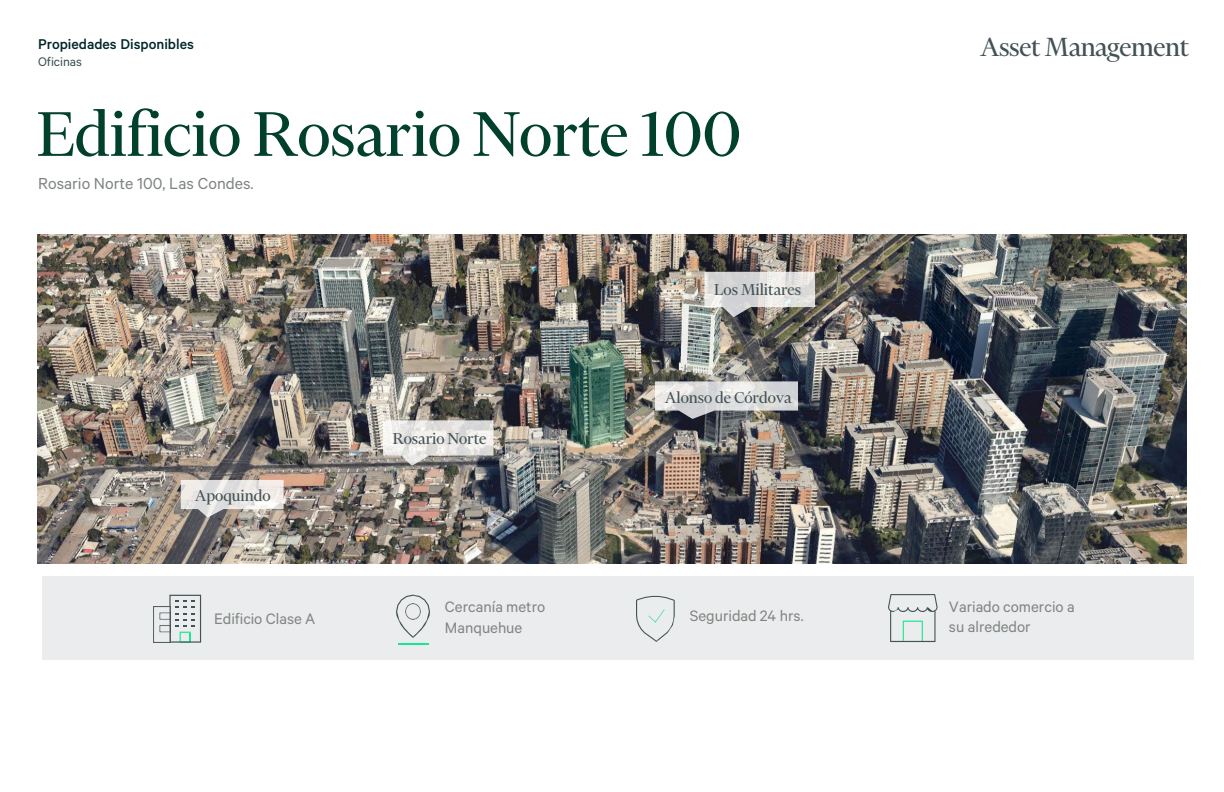
<style>
.page{position:relative;width:1224px;height:792px;background:#fff}
.page>*{position:absolute;margin:0;border:0;box-sizing:border-box;transform-origin:0 0}
.t1{font:72px "Financier Display";color:#00402d}
.t2{font:30px "Financier Display";letter-spacing:-.01em;color:#435254}
.t3{font:18px "Financier Display";color:#435255}
.t4{font:18px "Calibre";color:#7f8480}
.t5{font:17px/20.4px "Calibre";color:#808580}
.t6{font:500 16px "Calibre";color:#00262b}
.t7{font:14px "Calibre";color:#3c4e51}
</style>
<div class="page">
<div style="left:42px;top:576px;width:1152px;height:84px;background:#eaeced"></div>
<svg style="left:396px;top:595px;width:34px;height:43px"></svg>
<img style="left:405px;top:604px;width:16px;height:16px">
<hr style="left:398px;top:644px;width:30px;height:1px;background:#16e88f">
<svg style="left:888px;top:594px;width:50px;height:48px"></svg>
<img style="left:37px;top:234px;width:1150px;height:330px">
<img style="left:570px;top:335px;width:63px;height:113px">
<svg style="left:655px;top:381px;width:143px;height:38px;background:#bebfbf"></svg>
<svg style="left:383px;top:420px;width:110px;height:46px"></svg>
<svg style="left:704px;top:272px;width:111px;height:45px;background:#cac9c6"></svg>
<svg style="left:181px;top:480px;width:103px;height:37px;background:#dad6d3"></svg>
<svg style="left:636px;top:596px;width:39px;height:46px"></svg>
<img style="left:648px;top:609px;width:17px;height:14px">
<img style="left:153px;top:607px;width:16px;height:36px">
<svg style="left:169px;top:595px;width:32px;height:48px"></svg>
<p class="t6" style="left:38px;top:34px;width:157px">Propiedades Disponibles</p>
<p class="t7" style="left:38px;top:54px;width:45px">Oficinas</p>
<p class="t1" style="left:37px;top:97px;width:706px">Edificio Rosario Norte 100</p>
<p class="t4" style="left:38px;top:173px;width:217px">Rosario Norte 100, Las Condes.</p>
<p class="t3" style="left:714px;top:281px;width:88px">Los Militares</p>
<p class="t3" style="left:195px;top:486px;width:77px">Apoquindo</p>
<p class="t3" style="left:393px;top:429px;width:95px">Rosario Norte</p>
<p class="t3" style="left:665px;top:389px;width:128px">Alonso de Córdova</p>
<p class="t2" style="left:980px;top:31px;width:210px">Asset Management</p>
<p class="t5" style="left:214px;top:608px;width:103px">Edificio Clase A</p>
<p class="t5" style="left:445px;top:596px;width:102px">Cercanía metro<br>Manquehue</p>
<p class="t5" style="left:690px;top:605px;width:115px">Seguridad 24 hrs.</p>
<p class="t5" style="left:949px;top:596px;width:127px">Variado comercio a su alrededor</p>
</div>
